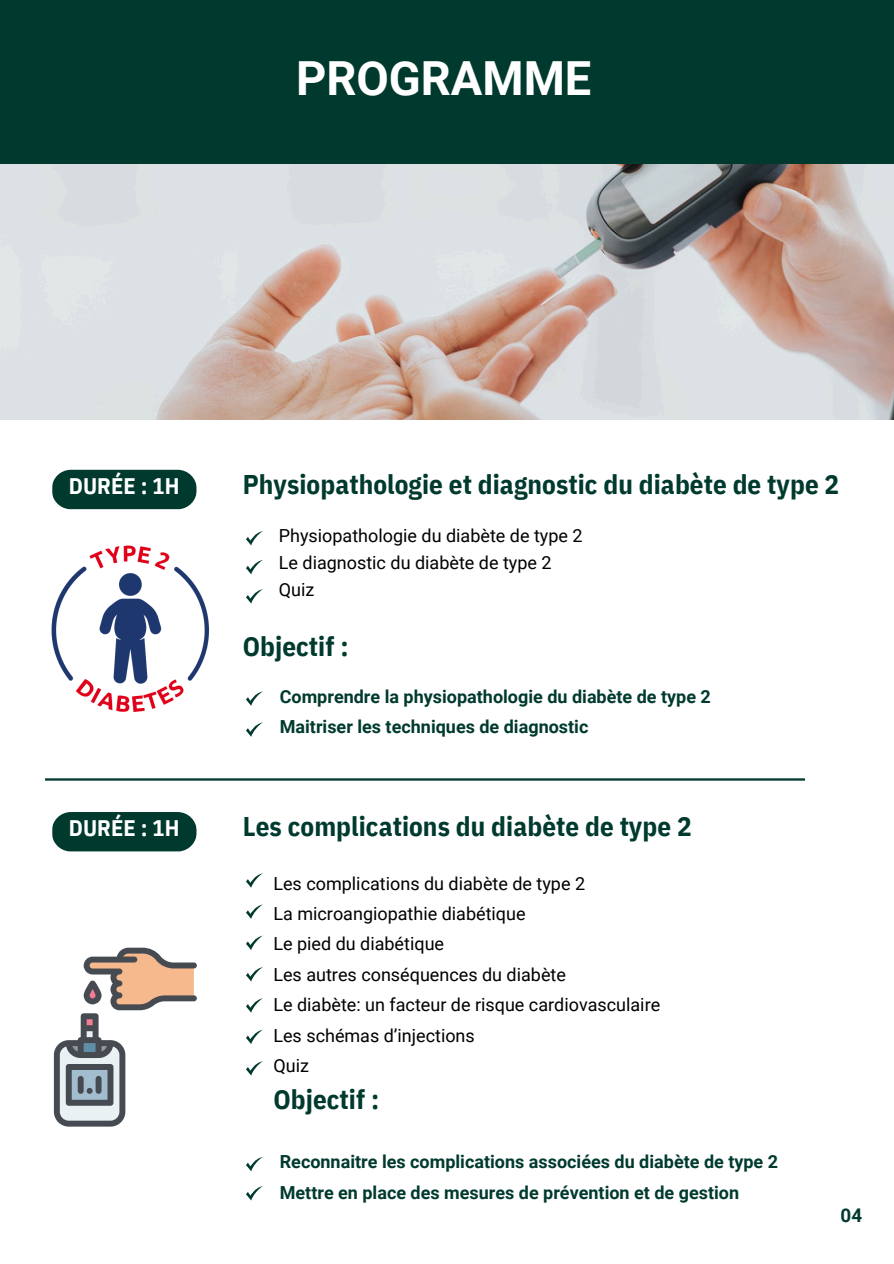
<style>
.page{position:relative;width:894px;height:1264px;background:#fff}
.page>*{position:absolute;margin:0;border:0;box-sizing:border-box;transform-origin:0 0}
.t1{font:700 46.95px "Roboto";color:#fff}
.t2{font:700 27px "IBM Plex Sans Cond";letter-spacing:.005em;color:#003a2e}
.t3{font:700 22.5px "IBM Plex Sans Cond";letter-spacing:.005em;color:#fff}
.t4{font:700 18.9px "Roboto";color:#003a2e}
.t5{font:18px/30.3px "Roboto";color:#000}
.t6{font:700 18px/30.3px "Roboto";color:#003a2e}
</style>
<div class="page">
<div style="left:0;top:0;width:893px;height:165px;background:#003a2e"></div>
<div style="left:52px;top:470px;width:145px;height:39px;background:#003a2e;border-radius:19px"></div>
<div style="left:52px;top:812px;width:145px;height:39px;background:#003a2e;border-radius:19px"></div>
<img style="left:45px;top:778px;width:759px;height:2px">
<svg style="left:246px;top:531px;width:17px;height:14px"></svg>
<svg style="left:246px;top:560px;width:17px;height:14px"></svg>
<svg style="left:246px;top:589px;width:17px;height:14px"></svg>
<svg style="left:246px;top:691px;width:17px;height:15px"></svg>
<svg style="left:246px;top:722px;width:17px;height:15px"></svg>
<svg style="left:246px;top:873px;width:17px;height:14px"></svg>
<svg style="left:246px;top:904px;width:17px;height:14px"></svg>
<svg style="left:246px;top:935px;width:17px;height:15px"></svg>
<svg style="left:246px;top:967px;width:17px;height:14px"></svg>
<svg style="left:246px;top:998px;width:17px;height:14px"></svg>
<svg style="left:246px;top:1029px;width:17px;height:15px"></svg>
<svg style="left:246px;top:1061px;width:17px;height:14px"></svg>
<svg style="left:246px;top:1157px;width:17px;height:14px"></svg>
<svg style="left:246px;top:1186px;width:17px;height:14px"></svg>
<img style="left:0;top:165px;width:893px;height:254px">
<svg style="left:54px;top:947px;width:143px;height:179px"></svg>
<img style="left:51px;top:545px;width:158px;height:167px">
<h2 class="t1" style="left:296px;top:51px;width:297px">PROGRAMME</h2>
<p class="t3" style="left:69px;top:471px;width:112px">DURÉE : 1H</p>
<p class="t2" style="left:243px;top:466px;width:597px">Physiopathologie et diagnostic du diabète de type 2</p>
<p class="t5" style="left:279px;top:522px;width:305px;line-height:27px">Physiopathologie du diabète de type 2<br>Le diagnostic du diabète de type 2<br>Quiz</p>
<h2 class="t2" style="left:243px;top:628px;width:107px">Objectif :</h2>
<h3 class="t3" style="left:69px;top:813px;width:112px">DURÉE : 1H</h3>
<h2 class="t6" style="left:280px;top:681px;width:432px">Comprendre la physiopathologie du diabète de type 2<br>Maitriser les techniques de diagnostic</h2>
<h4 class="t2" style="left:243px;top:808px;width:450px">Les complications du diabète de type 2</h4>
<h3 class="t5" style="left:273px;top:868px;width:388px">Les complications du diabète de type 2<br>La microangiopathie diabétique<br>Le pied du diabétique<br>Les autres conséquences du diabète<br>Le diabète: un facteur de risque cardiovasculaire<br>Les schémas d’injections<br>Quiz</h3>
<p class="t2" style="left:273px;top:1081px;width:107px">Objectif :</p>
<p class="t6" style="left:280px;top:1146px;width:499px">Reconnaitre les complications associées du diabète de type 2<br>Mettre en place des mesures de prévention et de gestion</p>
<p class="t4" style="left:840px;top:1204px;width:23px">04</p>
</div>
